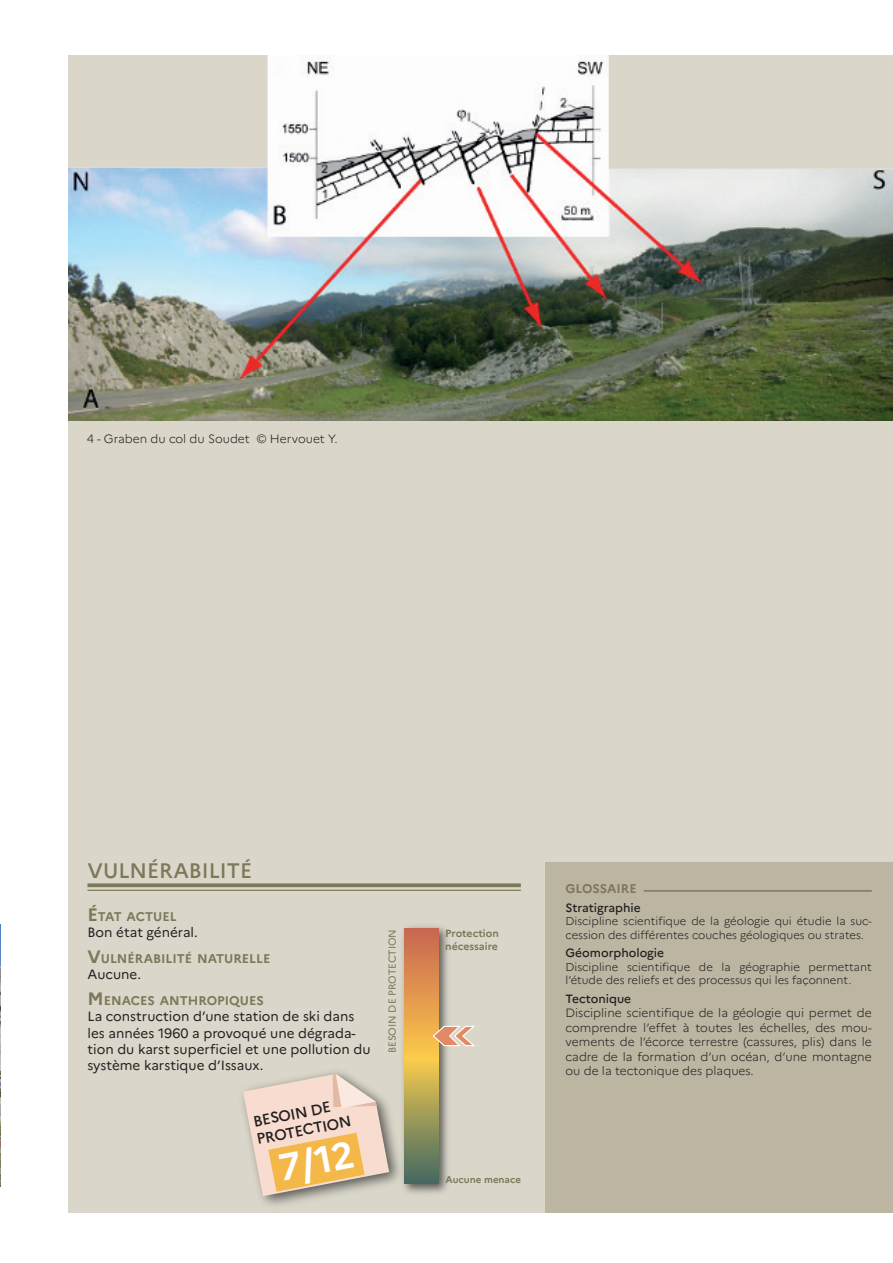
<style>
.page{position:relative;width:893px;height:1263px;background:#fff}
.page>*{position:absolute;margin:0;border:0;box-sizing:border-box;transform-origin:0 0}
.t1{font:700 37.5px "Marianne";color:#fff}
.t2{font:500 21px "Marianne";color:#7c7859}
.t3{font:500 15px/18px "Marianne";color:#231f20}
.t4{font:13.5px/16.2px "Marianne";color:#231f20}
.t5{font:700 12.6px "Marianne";color:#7c7859}
.t6{font:300 12px/14.4px "Marianne";color:#231f20;text-align:justify}
.t7{font:500 12px "Marianne";color:#231f20}
.t8{font:300 11.25px/13.5px "Marianne";color:#231f20}
.t9{font:700 10.5px/12.6px "Marianne";letter-spacing:-.005em;color:#7c7859}
.t10{font:10.2px "Marianne";color:#7c7859}
.t11{font:700 9.75px "Marianne";color:#7c7859}
.s1{font-size:18px}
</style>
<div class="page">
<div style="left:68px;top:55px;width:825px;height:1158px;background:#dad7ca"></div>
<svg style="left:87px;top:883px;width:434px;height:4px;background:#858164"></svg>
<hr style="left:87px;top:890px;width:434px;height:1px;background:#7c7859">
<div style="left:545px;top:862px;width:347px;height:351px;background:#bbb5a2"></div>
<img style="left:0;top:925px;width:1px;height:261px">
<img style="left:403px;top:926px;width:45px;height:267px">
<svg style="left:405px;top:928px;width:34px;height:255px;background:#c29652"></svg>
<svg style="left:432px;top:1025px;width:43px;height:22px"></svg>
<hr style="left:644px;top:890px;width:228px;height:2px;background:#7c7859">
<img style="left:242px;top:1053px;width:171px;height:153px">
<svg style="left:243px;top:1074px;width:146px;height:122px"></svg>
<img style="left:68px;top:55px;width:825px;height:366px">
<p class="t6" style="left:87px;top:430px;width:253px">4 - Graben du col du Soudet © Hervouet Y.</p>
<h2 class="t2" style="left:87px;top:854px;width:166px">VULNÉRABILITÉ</h2>
<p class="t5" style="left:87px;top:907px;width:91px"><span class="s1">É</span>TAT ACTUEL</p>
<p class="t4" style="left:87px;top:923px;width:112px">Bon état général.</p>
<p class="t5" style="left:87px;top:949px;width:184px"><span class="s1">V</span>ULNÉRABILITÉ NATURELLE</p>
<p class="t4" style="left:87px;top:965px;width:55px">Aucune.</p>
<p class="t5" style="left:87px;top:991px;width:177px"><span class="s1">M</span> ENACES ANTHROPIQUES</p>
<p class="t4" style="left:87px;top:1007px;width:284px">La construction d’une station de ski dans les années 1960 a provoqué une dégrada&shy;tion du karst superficiel et une pollution du système karstique d’Issaux.</p>
<p class="t3" style="left:251px;top:1111px;width:98px;rotate:-11deg">BESOIN DE<br>PROTECTION</p>
<h1 class="t1" style="left:273px;top:1139px;width:78px;rotate:-11deg">7/12</h1>
<p class="t10" style="left:384px;top:1053px;width:126px;rotate:-90deg">BESOIN DE PROTECTION</p>
<p class="t9" style="left:445px;top:926px;width:55px">Protection nécessaire</p>
<p class="t11" style="left:445px;top:1171px;width:77px">Aucune menace</p>
<p class="t5" style="left:566px;top:879px;width:73px">GLOSSAIRE</p>
<p class="t7" style="left:566px;top:898px;width:77px">Stratigraphie</p>
<p class="t8" style="left:566px;top:913px;width:308px">Discipline scientifique de la géologie qui étudie la suc&shy;cession des différentes couches géologiques ou strates.</p>
<p class="t7" style="left:566px;top:944px;width:100px">Géomorphologie</p>
<p class="t8" style="left:566px;top:959px;width:308px">Discipline scientifique de la géographie permettant l’étude des reliefs et des processus qui les façonnent.</p>
<p class="t7" style="left:566px;top:989px;width:67px">Tectonique</p>
<p class="t6" style="left:566px;top:1005px;width:308px">Discipline scientifique de la géologie qui permet de comprendre l’effet à toutes les échelles, des mou&shy;vements de l’écorce terrestre (cassures, plis) dans le cadre de la formation d’un océan, d’une montagne ou de la tectonique des plaques.</p>
</div>
